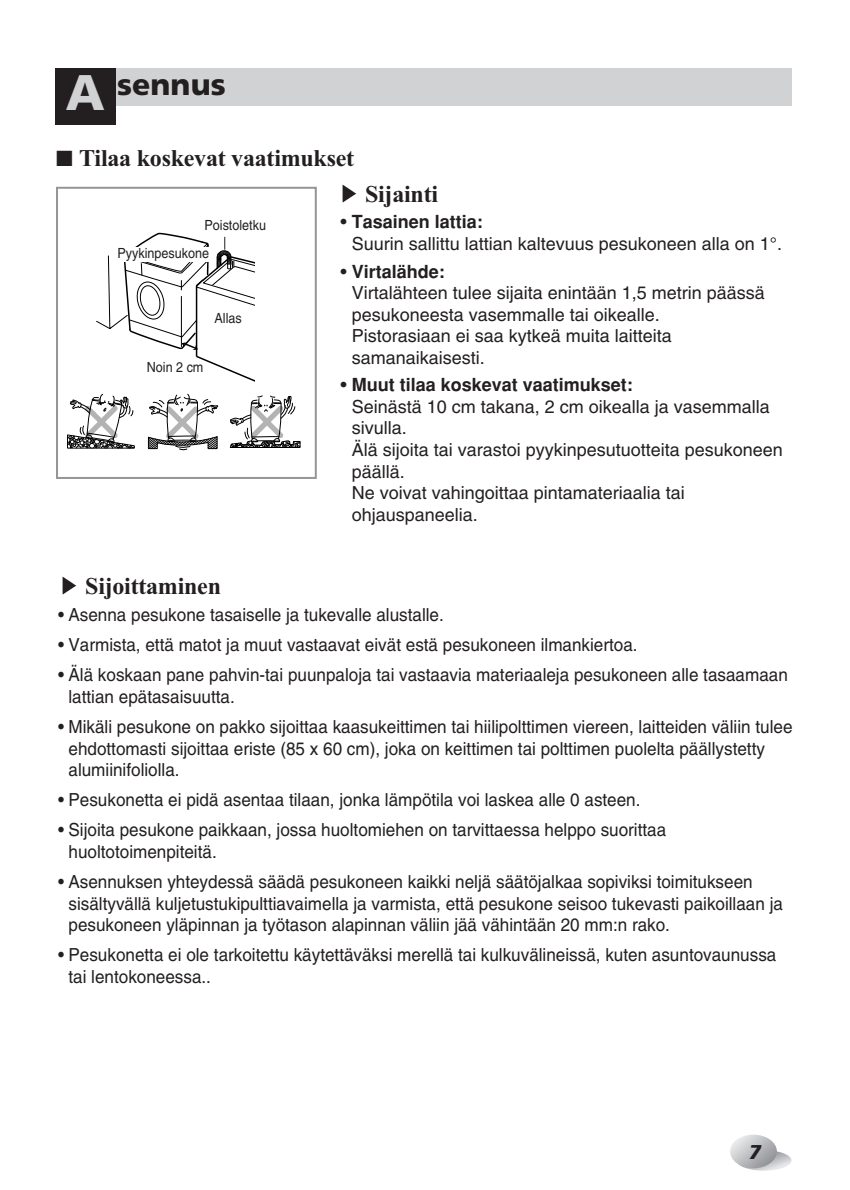
<style>
.page{position:relative;width:850px;height:1190px;background:#fff}
.page>*{position:absolute;margin:0;border:0;box-sizing:border-box;transform-origin:0 0}
.t1{font:900 30px "Frutiger";color:#231f20}
.t2{font:700 24px "Times New Roman";letter-spacing:-.01em;color:#231f20}
.t3{font:italic 900 20px "Frutiger";color:#231f20}
.t4{font:18px/21.6px "Helvetica";color:#231f20;scale:.95 1}
.t5{font:18px/21.6px "Helvetica";color:#231f20}
.t6{font:14px "Helvetica";color:#231f20;scale:.9 1}
.s1{font-size:50px;color:#d1d2d4}
.s2{font-weight:700}
</style>
<div class="page">
<svg style="left:737px;top:1150px;width:55px;height:21px"></svg>
<svg style="left:730px;top:1135px;width:47px;height:33px"></svg>
<div style="left:55px;top:68px;width:736px;height:37px;background:#d1d2d4"></div>
<div style="left:55px;top:68px;width:60px;height:57px;background:#231f20"></div>
<svg style="left:96px;top:233px;width:159px;height:149px"></svg>
<svg style="left:67px;top:394px;width:68px;height:55px"></svg>
<svg style="left:148px;top:394px;width:70px;height:57px"></svg>
<svg style="left:230px;top:395px;width:71px;height:53px"></svg>
<div style="left:56px;top:187px;width:261px;height:292px;border:2px solid #939598"></div>
<img style="left:62px;top:576px;width:15px;height:19px">
<img style="left:342px;top:184px;width:15px;height:19px">
<div style="left:202px;top:218px;width:87px;height:18px;background:#fff"></div>
<div style="left:212px;top:311px;width:72px;height:36px;background:#fff"></div>
<div style="left:117px;top:247px;width:96px;height:15px;background:#fff"></div>
<h1 class="t1" style="left:66px;top:72px;width:161px"><span class="s1">A</span> sennus</h1>
<h2 class="t2" style="left:56px;top:151px;width:300px">■ Tilaa koskevat vaatimukset</h2>
<h2 class="t2" style="left:365px;top:186px;width:75px">Sijainti</h2>
<p class="t6" style="left:204px;top:220px;width:70px">Poistoletku</p>
<p class="t6" style="left:117px;top:248px;width:103px">Pyykinpesukone</p>
<p class="t6" style="left:214px;top:313px;width:32px">Allas</p>
<p class="t6" style="left:147px;top:362px;width:65px">Noin 2 cm</p>
<h2 class="t2" style="left:85px;top:578px;width:137px">Sijoittaminen</h2>
<p class="t5" style="left:352px;top:213px;width:432px;text-indent:-11px">• <span class="s2">Tasainen lattia:<br></span>Suurin sallittu lattian kaltevuus pesukoneen alla on 1°.</p>
<p class="t5" style="left:352px;top:263px;width:415px;text-indent:-11px">• <span class="s2">Virtalähde:<br></span>Virtalähteen tulee sijaita enintään 1,5 metrin päässä pesukoneesta vasemmalle tai oikealle.<br>Pistorasiaan ei saa kytkeä muita laitteita samanaikaisesti.</p>
<p class="t5" style="left:352px;top:376px;width:433px;text-indent:-11px">• <span class="s2">Muut tilaa koskevat vaatimukset:<br></span>Seinästä 10 cm takana, 2 cm oikealla ja vasemmalla sivulla.<br>Älä sijoita tai varastoi pyykinpesutuotteita pesukoneen päällä.<br>Ne voivat vahingoittaa pintamateriaalia tai ohjauspaneelia.</p>
<p class="t4" style="left:58px;top:606px;width:408px">• Asenna pesukone tasaiselle ja tukevalle alustalle.</p>
<p class="t4" style="left:58px;top:636px;width:612px">• Varmista, että matot ja muut vastaavat eivät estä pesukoneen ilmankiertoa.</p>
<p class="t4" style="left:69px;top:666px;width:759px;text-indent:-10px">• Älä koskaan pane pahvin-tai puunpaloja tai vastaavia materiaaleja pesukoneen alle tasaamaan lattian epätasaisuutta.</p>
<p class="t4" style="left:69px;top:718px;width:764px;text-indent:-10px">• Mikäli pesukone on pakko sijoittaa kaasukeittimen tai hiilipolttimen viereen, laitteiden väliin tulee ehdottomasti sijoittaa eriste (85 x 60 cm), joka on keittimen tai polttimen puolelta päällystetty alumiinifoliolla.</p>
<p class="t4" style="left:58px;top:791px;width:615px">• Pesukonetta ei pidä asentaa tilaan, jonka lämpötila voi laskea alle 0 asteen.</p>
<p class="t4" style="left:69px;top:821px;width:631px;text-indent:-10px">• Sijoita pesukone paikkaan, jossa huoltomiehen on tarvittaessa helppo suorittaa huoltotoimenpiteitä.</p>
<p class="t4" style="left:69px;top:873px;width:754px;text-indent:-10px">• Asennuksen yhteydessä säädä pesukoneen kaikki neljä säätöjalkaa sopiviksi toimitukseen sisältyvällä kuljetustukipulttiavaimella ja varmista, että pesukone seisoo tukevasti paikoillaan ja pesukoneen yläpinnan ja työtason alapinnan väliin jää vähintään 20 mm:n rako.</p>
<p class="t4" style="left:69px;top:946px;width:747px;text-indent:-10px">• Pesukonetta ei ole tarkoitettu käytettäväksi merellä tai kulkuvälineissä, kuten asuntovaunussa tai lentokoneessa..</p>
<p class="t3" style="left:749px;top:1144px;width:14px">7</p>
</div>
